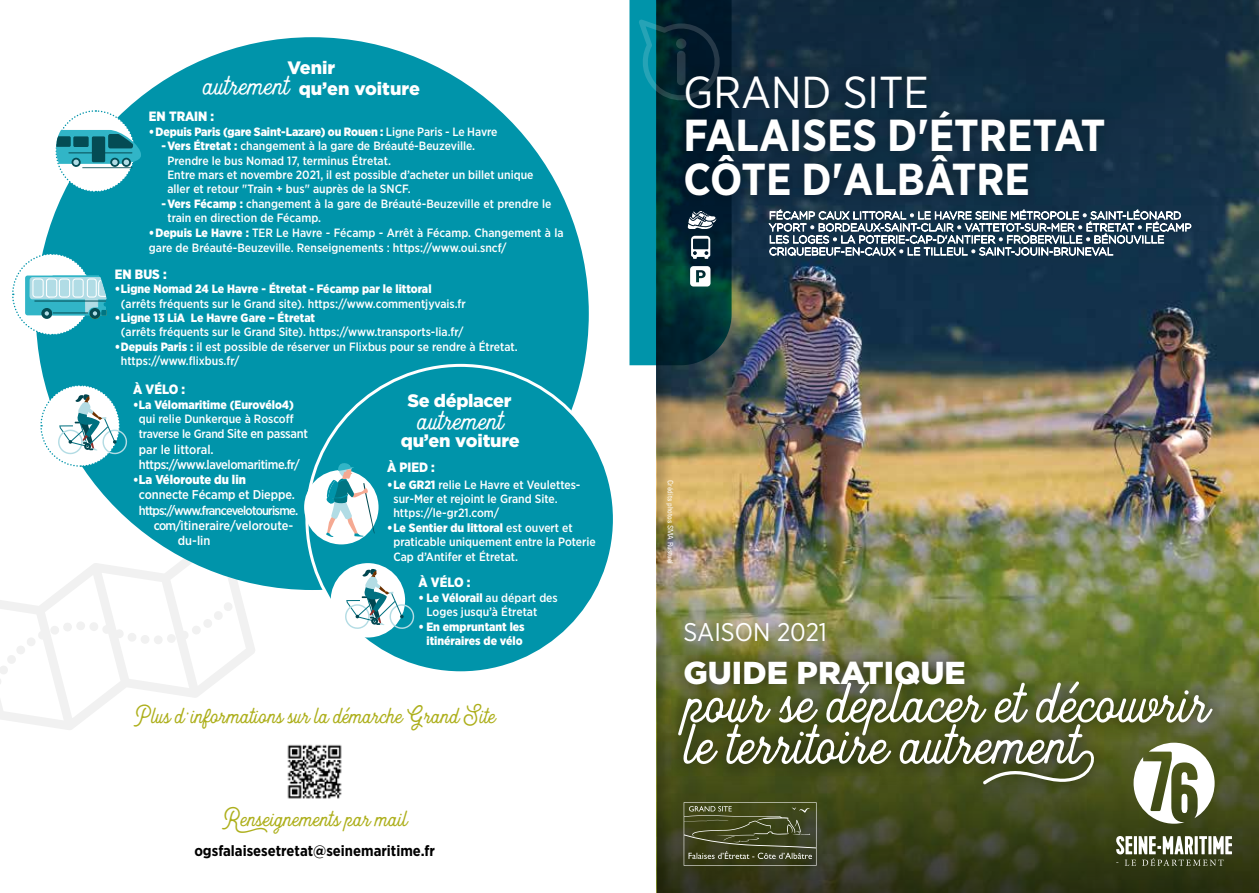
<style>
.page{position:relative;width:1259px;height:893px;background:#fff}
.page>*{position:absolute;margin:0;border:0;box-sizing:border-box;transform-origin:0 0}
.t1{font:69px "Heritage";color:#fff}
.t2{font:700 44.7px/43.3px "Gotham Narrow";color:#fff}
.t3{font:44.7px "Gotham Narrow";color:#fff}
.t4{font:33px "Heritage";color:#fff}
.t5{font:900 31.8px "Gotham";color:#fff}
.t6{font:27px "Heritage";color:#adaf1b}
.t7{font:25.5px "Gotham Narrow";color:#fff}
.t8{font:900 18px/21px "Gotham";letter-spacing:-.01em;color:#fff;text-align:center}
.t9{font:700 15px "Gotham Narrow";color:#000}
.t10{font:900 13.5px "Gotham Narrow";color:#fff}
.t11{font:500 12.75px/15.3px "Gotham Narrow";letter-spacing:-.025em;color:#fff}
.t12{font:500 12.75px "Gotham Narrow";letter-spacing:-.06em;color:#fff}
.t13{font:500 12.75px "Gotham Narrow";color:#fff}
.t14{font:900 12.75px "Gotham Narrow";color:#fff}
.t15{font:500 12px/14.4px "Gotham Narrow";color:#fff}
.t16{font:900 12px/14.4px "Gotham Narrow";color:#fff;text-align:center}
.t17{font:condensed 7.5px "Univers";color:#fff}
.s1{font-family:"Heritage";font-weight:400;font-size:33px}
.s2{font-weight:500}
.s3{font-weight:900}
.s4{font-size:12.75px}
.s5{font-size:12px}
</style>
<div class="page">
<svg style="left:0;top:530px;width:256px;height:200px"></svg>
<div style="left:36px;top:37px;width:553px;height:553px;background:#0094aa;border-radius:50%"></div>
<svg style="left:55px;top:109px;width:86px;height:84px"></svg>
<div style="left:55px;top:136px;width:16px;height:11px;background:#044c54;border-radius:2px"></div>
<svg style="left:12px;top:252px;width:95px;height:84px"></svg>
<hr style="left:53px;top:313px;width:35px;height:1px;background:#044c54">
<svg style="left:40px;top:384px;width:87px;height:84px"></svg>
<div style="left:307px;top:365px;width:307px;height:308px;background:#0094aa;border-radius:50%"></div>
<div style="left:331px;top:563px;width:74px;height:74px;background:#fff;border-radius:50%"></div>
<svg style="left:345px;top:569px;width:69px;height:60px"></svg>
<div style="left:304px;top:470px;width:74px;height:74px;background:#fff;border-radius:50%"></div>
<svg style="left:326px;top:463px;width:49px;height:74px"></svg>
<img style="left:674px;top:285px;width:585px;height:323px">
<svg style="left:674px;top:608px;width:585px;height:285px;background:#4f572a"></svg>
<svg style="left:731px;top:0;width:528px;height:285px;background:#143044"></svg>
<svg style="left:1116px;top:836px;width:116px;height:30px"></svg>
<svg style="left:1133px;top:801px;width:81px;height:23px"></svg>
<div style="left:629px;top:0;width:45px;height:893px;background:#000;opacity:.19"></div>
<div style="left:629px;top:0;width:27px;height:893px;background:#fff"></div>
<svg style="left:683px;top:802px;width:133px;height:64px;background:#4f5430"></svg>
<div style="left:673px;top:63px;width:444px;height:145px;background:#102b40"></div>
<svg style="left:768px;top:209px;width:423px;height:47px"></svg>
<div style="left:660px;top:643px;width:569px;height:158px;background:#000;opacity:.75"></div>
<img style="left:287px;top:744px;width:55px;height:55px">
<svg style="left:629px;top:0;width:102px;height:365px;background:#0b4955"></svg>
<h3 class="t8" style="left:203px;top:57px;width:218px">Venir<br><span class="s1">autrement</span> qu’en voiture</h3>
<p class="t10" style="left:149px;top:108px;width:67px">EN TRAIN :</p>
<p class="t16" style="left:149px;top:124px;width:350px">•Depuis Paris (gare Saint-Lazare) ou Rouen : <span class="s2">Ligne Paris - Le Havre</span></p>
<p class="t15" style="left:161px;top:139px;width:315px"><span class="s3">-Vers Étretat :</span> changement à la gare de Bréauté-Beuzeville.</p>
<p class="t15" style="left:167px;top:153px;width:225px">Prendre le bus Nomad 17, terminus Étretat.</p>
<p class="t15" style="left:167px;top:167px;width:367px">Entre mars et novembre 2021, il est possible d’acheter un billet unique</p>
<p class="t15" style="left:167px;top:182px;width:245px">aller et retour "Train + bus" auprès de la SNCF.</p>
<p class="t15" style="left:161px;top:196px;width:392px"><span class="s3">-Vers Fécamp :</span> changement à la gare de Bréauté-Beuzeville et prendre le</p>
<p class="t15" style="left:167px;top:211px;width:155px">train en direction de Fécamp.</p>
<p class="t15" style="left:149px;top:225px;width:416px;line-height:15.3px"><span class="s3">•Depuis Le Havre :</span> TER Le Havre - Fécamp - Arrêt à Fécamp. Changement à la gare de Bréauté-Beuzeville. Renseignements : https://www.oui.sncf/</p>
<p class="t10" style="left:115px;top:265px;width:53px">EN BUS :</p>
<p class="t16" style="left:115px;top:282px;width:318px">•Ligne Nomad 24 Le Havre - Étretat - Fécamp par le littoral</p>
<p class="t15" style="left:121px;top:296px;width:346px">(arrêts fréquents sur le Grand site). https://www.commentjyvais.fr</p>
<p class="t16" style="left:115px;top:310px;width:202px">•Ligne 13 LiA Le Havre Gare – Étretat</p>
<p class="t15" style="left:121px;top:325px;width:344px">(arrêts fréquents sur le Grand Site). https://www.transports-lia.fr/</p>
<p class="t15" style="left:121px;top:339px;width:398px;text-indent:-6px"><span class="s3">•Depuis Paris :</span> il est possible de réserver un Flixbus pour se rendre à Étretat. https://www.flixbus.fr/</p>
<p class="t10" style="left:133px;top:380px;width:54px">À VÉLO :</p>
<p class="t16" style="left:133px;top:397px;width:162px">•La Vélomaritime (Eurovélo4)</p>
<p class="t15" style="left:139px;top:411px;width:171px;line-height:15.3px">qui relie Dunkerque à Roscoff traverse le Grand <span class="s4">Site en passant</span></p>
<p class="t11" style="left:139px;top:441px;width:162px">par le littoral. https://www.lavelomaritime.fr/</p>
<p class="t14" style="left:133px;top:471px;width:114px"><span class="s5">•</span>La Véloroute du lin</p>
<p class="t11" style="left:139px;top:487px;width:158px">connecte Fécamp et Dieppe.</p>
<p class="t12" style="left:139px;top:502px;width:161px">https://www.francevelotourisme.</p>
<p class="t13" style="left:154px;top:517px;width:141px">com/itineraire/veloroute-</p>
<p class="t11" style="left:178px;top:533px;width:34px">du-lin</p>
<h3 class="t8" style="left:407px;top:390px;width:106px">Se déplacer</h3>
<h3 class="t4" style="left:417px;top:402px;width:90px">autrement</h3>
<h3 class="t8" style="left:401px;top:430px;width:120px">qu’en voiture</h3>
<p class="t10" style="left:387px;top:458px;width:49px">À PIED :</p>
<p class="t15" style="left:393px;top:477px;width:188px;text-indent:-6px"><span class="s3">•Le GR21</span> relie Le Havre et Veulettes&shy;sur-Mer et rejoint le Grand Site. https://le-gr21.com/</p>
<p class="t15" style="left:393px;top:520px;width:204px;text-indent:-6px"><span class="s3">•Le Sentier du littoral</span> est ouvert et praticable uniquement entre la Poterie<br>Cap d’Antifer et Étretat.</p>
<p class="t10" style="left:418px;top:574px;width:54px">À VÉLO :</p>
<p class="t15" style="left:426px;top:590px;width:133px;text-indent:-8px"><span class="s3">• Le Vélorail</span> au départ des<br>Loges jusqu’à Étretat</p>
<p class="t16" style="left:418px;top:619px;width:108px">• En empruntant les itinéraires de vélo</p>
<h3 class="t6" style="left:134px;top:701px;width:363px">Plus d'informations sur la démarche Grand Site</h3>
<h3 class="t6" style="left:222px;top:804px;width:186px">Renseignements par mail</h3>
<p class="t9" style="left:194px;top:841px;width:242px">ogsfalaisesetretat@seinemaritime.fr</p>
<h2 class="t3" style="left:683px;top:64px;width:247px">GRAND SITE</h2>
<h2 class="t2" style="left:683px;top:113px;width:424px">FALAISES D'ÉTRETAT<br>CÔTE D'ALBÂTRE</h2>
<p class="t17" style="left:675px;top:480px;width:86px;rotate:90deg">Crédits photos SMA Rustuel</p>
<h3 class="t7" style="left:683px;top:616px;width:145px">SAISON 2021</h3>
<h3 class="t5" style="left:683px;top:651px;width:284px">GUIDE PRATIQUE</h3>
<h1 class="t1" style="left:683px;top:665px;width:527px">pour se déplacer et découvrir</h1>
<h1 class="t1" style="left:683px;top:707px;width:500px">le territoire autrement</h1>
</div>
